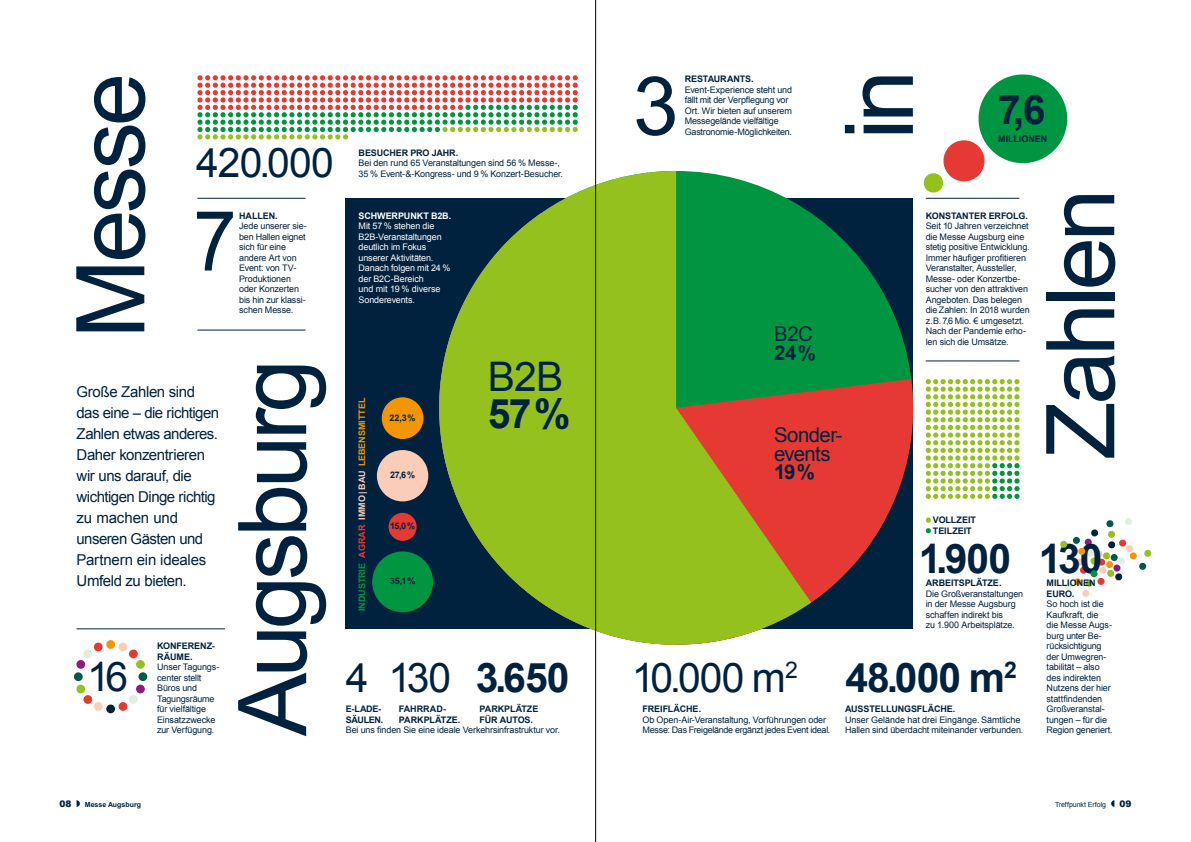
<style>
.page{position:relative;width:1191px;height:842px;background:#fff}
.page>*{position:absolute;margin:0;border:0;box-sizing:border-box;transform-origin:0 0}
.t1{font:95px "Arial";letter-spacing:-.045em;color:#00223e}
.t2{font:83.2px "Arial";color:#00223e;scale:.93 1}
.t3{font:81.6px "Arial";color:#00223e}
.t4{font:700 40.8px "Arial";letter-spacing:-.02em;color:#00223e}
.t5{font:40.8px "Arial";letter-spacing:-.02em;color:#00223e}
.t6{font:20.4px/18.4px "Arial";letter-spacing:-.03em;color:#00223e}
.t7{font:700 20.4px "Arial";color:#00223e}
.t8{font:15px/21px "Arial";letter-spacing:-.03em;color:#00223e}
.t9{font:9px/10.5px "Arial";letter-spacing:-.015em;color:#00223e}
.t10{font:700 9px/10.5px "Arial";letter-spacing:-.01em;color:#00223e}
.t11{font:9px/10.5px "Arial";letter-spacing:-.015em;color:#fff}
.t12{font:700 9px "Arial";letter-spacing:-.01em;color:#f49600}
.t13{font:700 9px "Arial";letter-spacing:-.01em;color:#fff}
.t14{font:700 9px/10.5px "Arial";letter-spacing:-.03em;color:#00223e}
.t15{font:700 9px "Arial";letter-spacing:-.01em;color:#009641}
.t16{font:700 9px "Arial";letter-spacing:-.005em;color:#e73934}
.t17{font:900 9px "Arial";color:#00223e}
.t18{font:7px "Arial";letter-spacing:-.005em;color:#00223e}
.t19{font:700 7px "Arial";color:#00223e}
.s1{color:#facdb8}
</style>
<div class="page">
<svg style="left:77px;top:800px;width:3px;height:7px"></svg>
<svg style="left:1111px;top:800px;width:3px;height:7px"></svg>
<svg style="left:1064px;top:518px;width:87px;height:79px"></svg>
<div style="left:346px;top:198px;width:567px;height:430px;background:#00223e"></div>
<hr style="left:197px;top:198px;width:108px;height:1px;background:#00223e">
<hr style="left:925px;top:198px;width:94px;height:1px;background:#00223e">
<hr style="left:925px;top:360px;width:94px;height:1px;background:#00223e">
<hr style="left:197px;top:330px;width:108px;height:1px;background:#00223e">
<svg style="left:676px;top:171px;width:236px;height:208px;fill:#009641"></svg>
<svg style="left:811px;top:379px;width:102px;height:250px;fill:#e73934"></svg>
<svg style="left:541px;top:171px;width:135px;height:42px;fill:#95c11f"></svg>
<svg style="left:407px;top:213px;width:404px;height:464px;fill:#95c11f"></svg>
<hr style="left:77px;top:628px;width:148px;height:1px;background:#00223e">
<svg style="left:197px;top:75px;width:381px;height:64px"></svg>
<svg style="left:925px;top:379px;width:94px;height:120px"></svg>
<div style="left:1060px;top:541px;width:7px;height:7px;background:#95c11f;border-radius:50%"></div>
<div style="left:1078px;top:548px;width:7px;height:7px;background:#f49600;border-radius:50%"></div>
<div style="left:1090px;top:570px;width:7px;height:7px;background:#009641;border-radius:50%"></div>
<svg style="left:925px;top:517px;width:6px;height:16px"></svg>
<hr style="left:595px;top:0;width:1px;height:842px;background:#000">
<div style="left:372px;top:551px;width:61px;height:61px;background:#009641;border-radius:50%"></div>
<div style="left:377px;top:450px;width:51px;height:51px;background:#facdb8;border-radius:50%"></div>
<div style="left:382px;top:397px;width:41px;height:42px;background:#f49600;border-radius:50%"></div>
<div style="left:388px;top:513px;width:28px;height:28px;background:#e73934;border-radius:50%"></div>
<div style="left:106px;top:640px;width:9px;height:9px;background:#f49600;border-radius:50%"></div>
<div style="left:119px;top:642px;width:8px;height:9px;background:#facdb8;border-radius:50%"></div>
<div style="left:129px;top:649px;width:9px;height:9px;background:#e73934;border-radius:50%"></div>
<div style="left:136px;top:660px;width:9px;height:9px;background:#95c11f;border-radius:50%"></div>
<div style="left:106px;top:704px;width:9px;height:9px;background:#00223e;border-radius:50%"></div>
<div style="left:119px;top:702px;width:8px;height:9px;background:#e73934;border-radius:50%"></div>
<div style="left:129px;top:695px;width:9px;height:9px;background:#dfeedd;border-radius:50%"></div>
<div style="left:136px;top:685px;width:9px;height:8px;background:#901a7d;border-radius:50%"></div>
<div style="left:138px;top:672px;width:9px;height:9px;background:#005a47;border-radius:50%"></div>
<div style="left:94px;top:702px;width:9px;height:9px;background:#facdb8;border-radius:50%"></div>
<div style="left:83px;top:695px;width:9px;height:9px;background:#e73934;border-radius:50%"></div>
<div style="left:76px;top:685px;width:9px;height:8px;background:#95c11f;border-radius:50%"></div>
<div style="left:94px;top:642px;width:9px;height:9px;background:#e73934;border-radius:50%"></div>
<div style="left:83px;top:649px;width:9px;height:9px;background:#dfeedd;border-radius:50%"></div>
<div style="left:76px;top:660px;width:9px;height:9px;background:#901a7d;border-radius:50%"></div>
<div style="left:74px;top:672px;width:9px;height:9px;background:#005a47;border-radius:50%"></div>
<svg style="left:923px;top:74px;width:145px;height:119px"></svg>
<h1 class="t1" style="left:49px;top:338px;width:267px;rotate:-90deg">Messe</h1>
<h3 class="t5" style="left:196px;top:136px;width:139px">420.000</h3>
<h2 class="t2" style="left:193px;top:187px;width:48px">7</h2>
<p class="t10" style="left:239px;top:211px;width:40px">HALLEN.</p>
<p class="t9" style="left:239px;top:221px;width:69px">Jede unserer sie&shy;ben Hallen eignet sich für eine andere Art von<br>Event: von TV-<br>Produktionen oder Konzerten bis hin zur klassi&shy;schen Messe.</p>
<p class="t10" style="left:358px;top:148px;width:101px">BESUCHER PRO JAHR.</p>
<p class="t9" style="left:358px;top:158px;width:206px">Bei den rund 65 Veranstaltungen sind 56 % Messe-,<br>35 % Event-&amp;-Kongress- und 9 % Konzert-Besucher.</p>
<p class="t13" style="left:358px;top:210px;width:94px">SCHWERPUNKT B2B.</p>
<p class="t11" style="left:358px;top:221px;width:93px">Mit 57 % stehen die<br>B2B-Veranstaltungen deutlich im Fokus unserer Aktivitäten.<br>Danach folgen mit 24 % der B2C-Bereich<br>und mit 19 % diverse<br>Sonderevents.</p>
<h3 class="t5" style="left:488px;top:350px;width:77px">B2B</h3>
<h3 class="t4" style="left:488px;top:386px;width:84px">57%</h3>
<h1 class="t1" style="left:210px;top:736px;width:378px;rotate:-90deg">Augsburg</h1>
<h3 class="t8" style="left:77px;top:382px;width:144px">Große Zahlen sind das eine – die richtigen<br>Zahlen etwas anderes.<br>Daher konzentrieren wir uns darauf, die wichtigen Dinge richtig zu machen und unseren Gästen und<br>Partnern ein ideales<br>Umfeld zu bieten.</h3>
<p class="t12" style="left:356px;top:520px;width:124px;rotate:-90deg"><span class="s1">IMMO | BAU</span> LEBENSMITTEL</p>
<p class="t16" style="left:356px;top:557px;width:34px;rotate:-90deg">AGRAR</p>
<p class="t10" style="left:389px;top:413px;width:28px">22,3 %</p>
<p class="t10" style="left:390px;top:470px;width:27px">27,6 %</p>
<p class="t10" style="left:390px;top:521px;width:26px">15,0 %</p>
<p class="t15" style="left:356px;top:611px;width:49px;rotate:-90deg">INDUSTRIE</p>
<p class="t10" style="left:390px;top:576px;width:27px">35,1 %</p>
<p class="t10" style="left:157px;top:641px;width:59px">KONFERENZ-<br>RÄUME.</p>
<p class="t9" style="left:157px;top:662px;width:64px">Unser Tagungs&shy;center stellt<br>Büros und<br>Tagungsräume für vielfältige<br>Einsatzzwecke zur Verfügung.</p>
<h3 class="t5" style="left:346px;top:650px;width:107px">4 130</h3>
<h3 class="t5" style="left:87px;top:650px;width:42px">16</h3>
<h3 class="t4" style="left:476px;top:650px;width:95px">3.650</h3>
<p class="t10" style="left:479px;top:704px;width:60px">PARKPLÄTZE<br>FÜR AUTOS.</p>
<p class="t10" style="left:399px;top:704px;width:63px">FAHRRAD-<br>PARKPLÄTZE.</p>
<p class="t14" style="left:346px;top:704px;width:39px">E-LADE-<br>SÄULEN.</p>
<p class="t9" style="left:346px;top:725px;width:216px">Bei uns finden Sie eine ideale Verkehrsinfrastruktur vor.</p>
<h3 class="t3" style="left:633px;top:53px;width:47px">3</h3>
<p class="t10" style="left:684px;top:74px;width:70px">RESTAURANTS.</p>
<p class="t9" style="left:684px;top:85px;width:109px">Event-Experience steht und fällt mit der Verpflegung vor<br>Ort. Wir bieten auf unserem<br>Messegelände vielfältige<br>Gastronomie-Möglichkeiten.</p>
<h1 class="t1" style="left:817px;top:140px;width:71px;rotate:-90deg">in</h1>
<h3 class="t4" style="left:998px;top:83px;width:49px">7,6</h3>
<p class="t10" style="left:998px;top:134px;width:50px">MILLIONEN</p>
<h3 class="t6" style="left:774px;top:325px;width:40px">B2C</h3>
<h3 class="t7" style="left:774px;top:339px;width:43px">24%</h3>
<h3 class="t6" style="left:774px;top:426px;width:70px">Sonder&shy;events</h3>
<h3 class="t7" style="left:774px;top:458px;width:42px">19%</h3>
<p class="t10" style="left:925px;top:211px;width:104px">KONSTANTER ERFOLG.</p>
<p class="t9" style="left:925px;top:221px;width:106px">Seit 10 Jahren verzeichnet die Messe Augsburg eine stetig positive Entwicklung.<br>Immer häufiger profitieren<br>Veranstalter, Aussteller,<br>Messe- oder Konzertbe&shy;sucher von den attraktiven<br>Angeboten. Das belegen die Zahlen: In 2018 wurden z. B. 7,6 Mio. € umgesetzt.<br>Nach der -Pandemie erho&shy;len sich die Umsätze.</p>
<h1 class="t1" style="left:1018px;top:460px;width:272px;rotate:-90deg">Zahlen</h1>
<p class="t10" style="left:933px;top:515px;width:44px">VOLLZEIT<br>TEILZEIT</p>
<h3 class="t5" style="left:632px;top:650px;width:167px">10.000 m<sup>2</sup></h3>
<p class="t10" style="left:642px;top:704px;width:60px">FREIFLÄCHE.</p>
<p class="t9" style="left:642px;top:714px;width:189px">Ob Open-Air-Veranstaltung, Vorführungen oder<br>Messe: Das Freigelände ergänzt jedes Event ideal.</p>
<h3 class="t4" style="left:918px;top:531px;width:185px">1.900 130</h3>
<p class="t10" style="left:1046px;top:578px;width:50px">MILLIONEN</p>
<p class="t10" style="left:925px;top:578px;width:77px">ARBEITSPLÄTZE.</p>
<p class="t9" style="left:925px;top:588px;width:99px">Die Großveranstaltungen in der Messe Augsburg schaffen indirekt bis<br>zu 1.900 Arbeitsplätze.</p>
<p class="t10" style="left:1046px;top:589px;width:29px">EURO.</p>
<p class="t9" style="left:1046px;top:599px;width:68px">So hoch ist die<br>Kaufkraft, die<br>die Messe Augs&shy;burg unter Be&shy;rücksichtigung der Umwegren&shy;tabilität – also des indirekten<br>Nutzens der hier stattfindenden<br>Großveranstal&shy;tungen – für die<br>Region generiert.</p>
<h3 class="t4" style="left:845px;top:650px;width:173px">48.000 m<sup>2</sup></h3>
<p class="t10" style="left:845px;top:704px;width:112px">AUSSTELLUNGSFLÄCHE.</p>
<p class="t9" style="left:845px;top:714px;width:180px">Unser Gelände hat drei Eingänge. Sämtliche<br>Hallen sind überdacht miteinander verbunden.</p>
<p class="t17" style="left:60px;top:797px;width:14px">08</p>
<p class="t19" style="left:85px;top:800px;width:58px">Messe Augsburg</p>
<p class="t18" style="left:1055px;top:800px;width:53px">Treffpunkt Erfolg</p>
<p class="t17" style="left:1119px;top:797px;width:14px">09</p>
</div>
